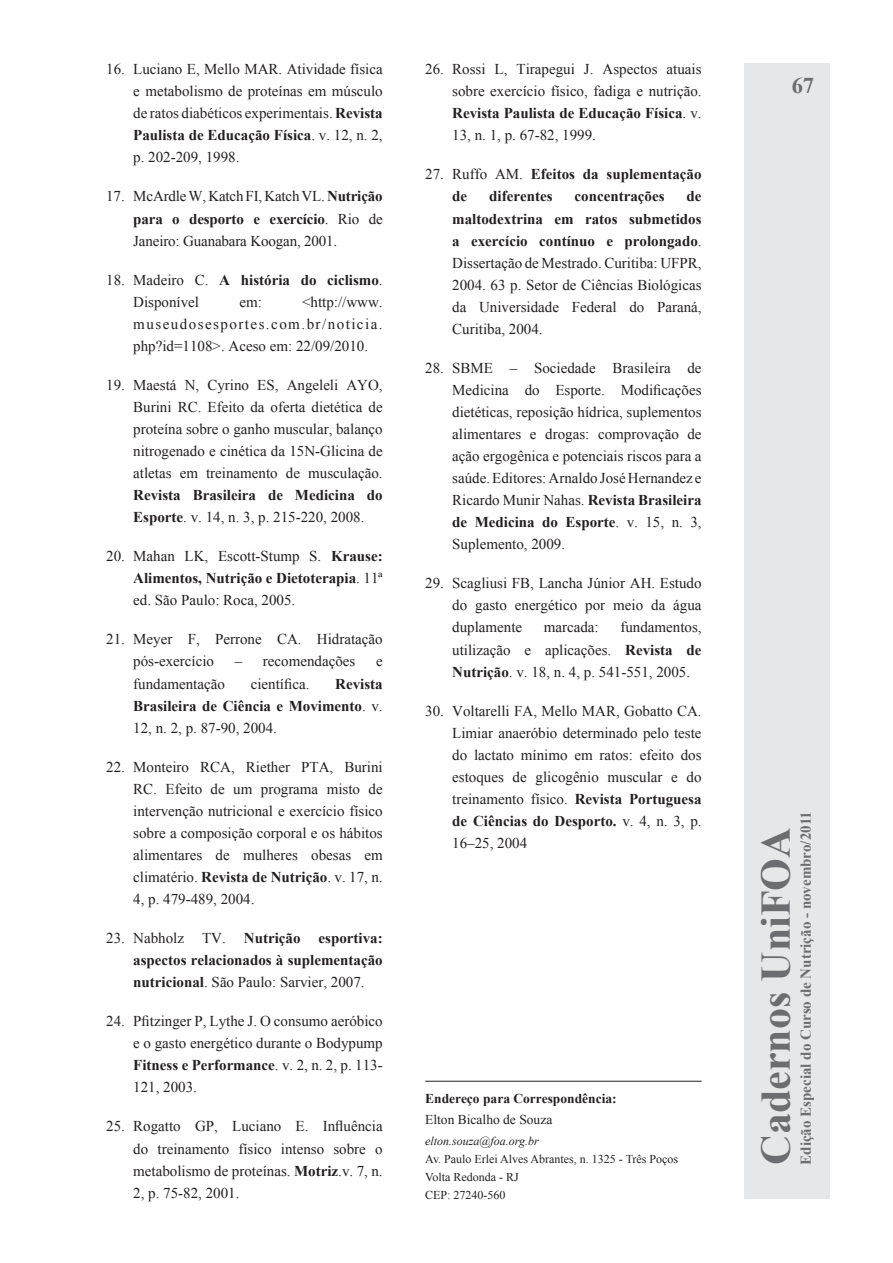
<style>
.page{position:relative;width:893px;height:1263px;background:#fff}
.page>*{position:absolute;margin:0;border:0;box-sizing:border-box;transform-origin:0 0}
.t1{font:700 42px "Times New Roman";color:#6c6d70}
.t2{font:700 22.5px "Times New Roman";color:#6c6d70}
.t3{font:15px/22px "Times New Roman";color:#231f20;text-align:justify}
.t4{font:700 15px/22px "Times New Roman";color:#231f20}
.t5{font:700 15px "Times New Roman";color:#6c6d70}
.t6{font:700 13.5px "Times New Roman";color:#231f20}
.t7{font:13.5px "Times New Roman";color:#231f20}
.t8{font:12px/18px "Times New Roman";color:#231f20}
.t9{font:italic 12px "Times New Roman";color:#231f20}
.s1{font-weight:700}
.s2{font-weight:400}
</style>
<div class="page">
<div style="left:744px;top:64px;width:85px;height:1135px;background:#e6e7e9"></div>
<hr style="left:425px;top:1081px;width:277px;height:1px;background:#231f20">
<p class="t3" style="left:133px;top:58px;width:251px;text-indent:-27px">16. Luciano E, Mello MAR. Atividade física e metabolismo de proteínas em músculo de ratos diabéticos experimentais. <span class="s1">Revista Paulista de Educação Física</span>. v. 12, n. 2, p. 202-209, 1998.</p>
<p class="t3" style="left:133px;top:185px;width:251px;text-indent:-27px">17. McArdle W, Katch FI, Katch VL. <span class="s1">Nutrição para o desporto e exercício</span>. Rio de Janeiro: Guanabara Koogan, 2001.</p>
<p class="t3" style="left:133px;top:268px;width:251px;text-indent:-27px">18. Madeiro C. <span class="s1">A história do ciclismo</span>.<br>Disponível</p>
<p class="t3" style="left:133px;top:290px;width:251px;text-indent:169px">&lt;http://www. museudosesportes.com.br/noticia. php?id=1108&gt;. Aceso em: 22/09/2010.</p>
<p class="t3" style="left:133px;top:374px;width:251px;text-indent:-27px">19. Maestá N, Cyrino ES, Angeleli AYO, Burini RC. Efeito da oferta dietética de proteína sobre o ganho muscular, balanço nitrogenado e cinética da 15N-Glicina de atletas em treinamento de musculação.</p>
<p class="t4" style="left:133px;top:484px;width:251px">Revista Brasileira de Medicina do<br>Esporte<span class="s2">. v. 14, n. 3, p. 215-220, 2008.</span></p>
<p class="t3" style="left:133px;top:545px;width:251px;text-indent:-27px">20. Mahan LK, Escott-Stump S. <span class="s1">Krause:<br>Alimentos, Nutrição e Dietoterapia</span>. 11ª ed. São Paulo: Roca, 2005.</p>
<p class="t3" style="left:133px;top:628px;width:251px;text-indent:-27px">21. Meyer F, Perrone CA. Hidratação pós-exercício</p>
<p class="t3" style="left:239px;top:290px;width:24px">em:</p>
<p class="t3" style="left:235px;top:650px;width:122px">– recomendações</p>
<p class="t3" style="left:376px;top:650px;width:8px">e</p>
<p class="t3" style="left:133px;top:672px;width:93px">fundamentação</p>
<p class="t3" style="left:251px;top:672px;width:60px">científica.</p>
<p class="t4" style="left:133px;top:672px;width:251px;text-align:justify;text-indent:202px">Revista Brasileira de Ciência e Movimento<span class="s2">. v.<br>12, n. 2, p. 87-90, 2004.</span></p>
<p class="t3" style="left:133px;top:755px;width:251px;text-indent:-27px">22. Monteiro RCA, Riether PTA, Burini RC. Efeito de um programa misto de intervenção nutricional e exercício físico sobre a composição corporal e os hábitos alimentares de mulheres obesas em climatério. <span class="s1">Revista de Nutrição</span>. v. 17, n.<br>4, p. 479-489, 2004.</p>
<p class="t4" style="left:133px;top:927px;width:251px;text-align:justify;text-indent:-27px"><span class="s2">23. Nabholz TV.</span> Nutrição esportiva: aspectos relacionados à suplementação nutricional<span class="s2">. São Paulo: Sarvier, 2007.</span></p>
<p class="t3" style="left:133px;top:1010px;width:251px;text-indent:-27px">24. Pfitzinger P, Lythe J. O consumo aeróbico e o gasto energético durante o Bodypump <span class="s1">Fitness e Performance</span>. v. 2, n. 2, p. 113- 121, 2003.</p>
<p class="t3" style="left:133px;top:1115px;width:251px;text-indent:-27px">25. Rogatto GP, Luciano E. Influência do treinamento físico intenso sobre o metabolismo de proteínas. <span class="s1">Motriz</span>.v. 7, n.<br>2, p. 75-82, 2001.</p>
<p class="t3" style="left:452px;top:58px;width:251px;text-indent:-27px">26. Rossi L, Tirapegui J. Aspectos atuais sobre exercício físico, fadiga e nutrição.<br><span class="s1">Revista Paulista de Educação Física</span>. v.<br>13, n. 1, p. 67-82, 1999.</p>
<p class="t4" style="left:452px;top:163px;width:251px;text-indent:-27px"><span class="s2">27. Ruffo AM.</span> Efeitos da suplementação de</p>
<p class="t4" style="left:489px;top:185px;width:65px">diferentes</p>
<p class="t4" style="left:575px;top:185px;width:91px">concentrações</p>
<p class="t3" style="left:452px;top:185px;width:251px;text-indent:234px"><span class="s1">de maltodextrina em ratos submetidos a exercício contínuo e prolongado</span>.<br>Dissertação de Mestrado. Curitiba: UFPR, 2004. 63 p. Setor de Ciências Biológicas da Universidade Federal do Paraná, Curitiba, 2004.</p>
<p class="t3" style="left:452px;top:357px;width:251px;text-indent:-27px">28. SBME – Sociedade Brasileira de Medicina do Esporte. Modificações dietéticas, reposição hídrica, suplementos alimentares e drogas: comprovação de ação ergogênica e potenciais riscos para a saúde. Editores: Arnaldo José Hernandez e Ricardo Munir Nahas. <span class="s1">Revista Brasileira de Medicina do Esporte</span>. v. 15, n. 3, Suplemento, 2009.</p>
<p class="t3" style="left:452px;top:572px;width:251px;text-indent:-27px">29. Scagliusi FB, Lancha Júnior AH. Estudo do gasto energético por meio da água duplamente</p>
<p class="t3" style="left:452px;top:616px;width:251px;text-indent:168px">fundamentos, utilização e aplicações. <span class="s1">Revista de Nutrição</span>. v. 18, n. 4, p. 541-551, 2005.</p>
<p class="t3" style="left:452px;top:699px;width:251px;text-indent:-27px">30. Voltarelli FA, Mello MAR, Gobatto CA.<br>Limiar anaeróbio determinado pelo teste do lactato mínimo em ratos: efeito dos estoques de glicogênio muscular e do treinamento físico. <span class="s1">Revista Portuguesa de Ciências do Desporto.</span> v. 4, n. 3, p.<br>16–25, 2004</p>
<p class="t3" style="left:544px;top:616px;width:56px">marcada:</p>
<p class="t6" style="left:425px;top:1089px;width:193px">Endereço para Correspondência:</p>
<p class="t7" style="left:425px;top:1110px;width:129px">Elton Bicalho de Souza</p>
<p class="t9" style="left:425px;top:1133px;width:115px">elton.souza@foa.org.br</p>
<p class="t8" style="left:425px;top:1150px;width:254px">Av. Paulo Erlei Alves Abrantes, n. 1325 - Três Poços<br>Volta Redonda - RJ<br>CEP: 27240-560</p>
<h2 class="t2" style="left:792px;top:70px;width:24px">67</h2>
<h1 class="t1" style="left:747px;top:1165px;width:339px;rotate:-90deg">Cadernos UniFOA</h1>
<p class="t5" style="left:795px;top:1165px;width:355px;rotate:-90deg">Edição Especial do Curso de Nutrição - novembro/2011</p>
</div>
